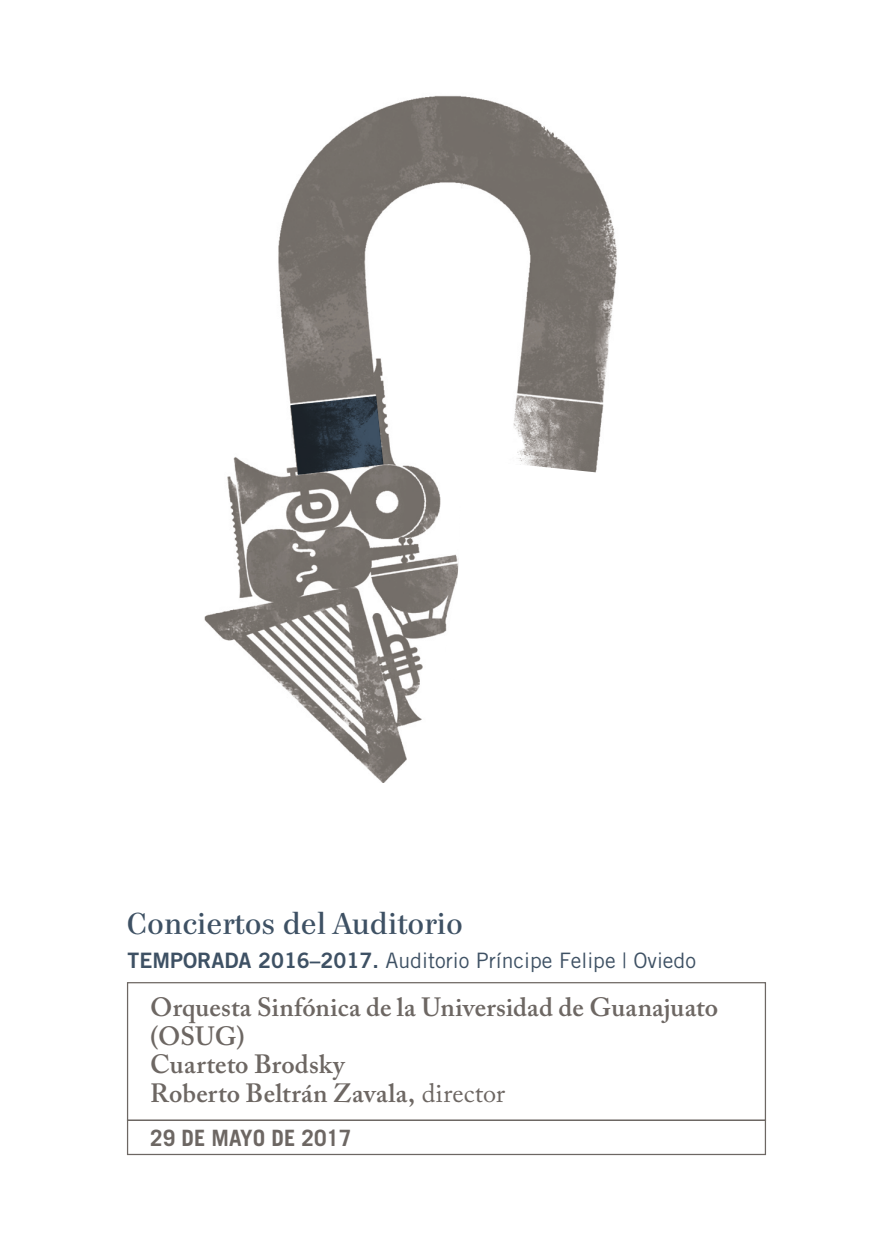
<style>
.page{position:relative;width:893px;height:1248px;background:#fff}
.page>*{position:absolute;margin:0;border:0;box-sizing:border-box;transform-origin:0 0}
.t1{font:30px "Paperback 48";letter-spacing:.025em;color:#3e5164}
.t2{font:600 26.25px/28.8px "Adobe Caslon Pro";letter-spacing:.005em;color:#6d6763}
.t3{font:700 22.5px "Trade Gothic LT Std";color:#6d6763}
.t4{font:21.25px "Trade Gothic LT Std";color:#3e5164}
.s1{font-family:"Trade Gothic LT Std Bd 2"}
.s2{font-weight:400}
</style>
<div class="page">
<div style="left:127px;top:981px;width:639px;height:139px;border:1px solid #6d6763"></div>
<div style="left:127px;top:1119px;width:639px;height:35px;border:1px solid #6d6763"></div>
<img style="left:204px;top:95px;width:413px;height:687px">
<svg style="left:441px;top:442px;width:176px;height:283px"></svg>
<p class="t1" style="left:128px;top:906px;width:337px">Conciertos del Auditorio</p>
<p class="t4" style="left:128px;top:947px;width:570px"><span class="s1">TEMPORADA 2016–2017.</span> Auditorio Príncipe Felipe | Oviedo</p>
<p class="t2" style="left:150px;top:992px;width:569px">Orquesta Sinfónica de la Universidad de Guanajuato (OSUG)<br>Cuarteto Brodsky<br>Roberto Beltrán Zavala, <span class="s2">director</span></p>
<p class="t3" style="left:150px;top:1123px;width:203px">29 de MAYO de 2017</p>
</div>
